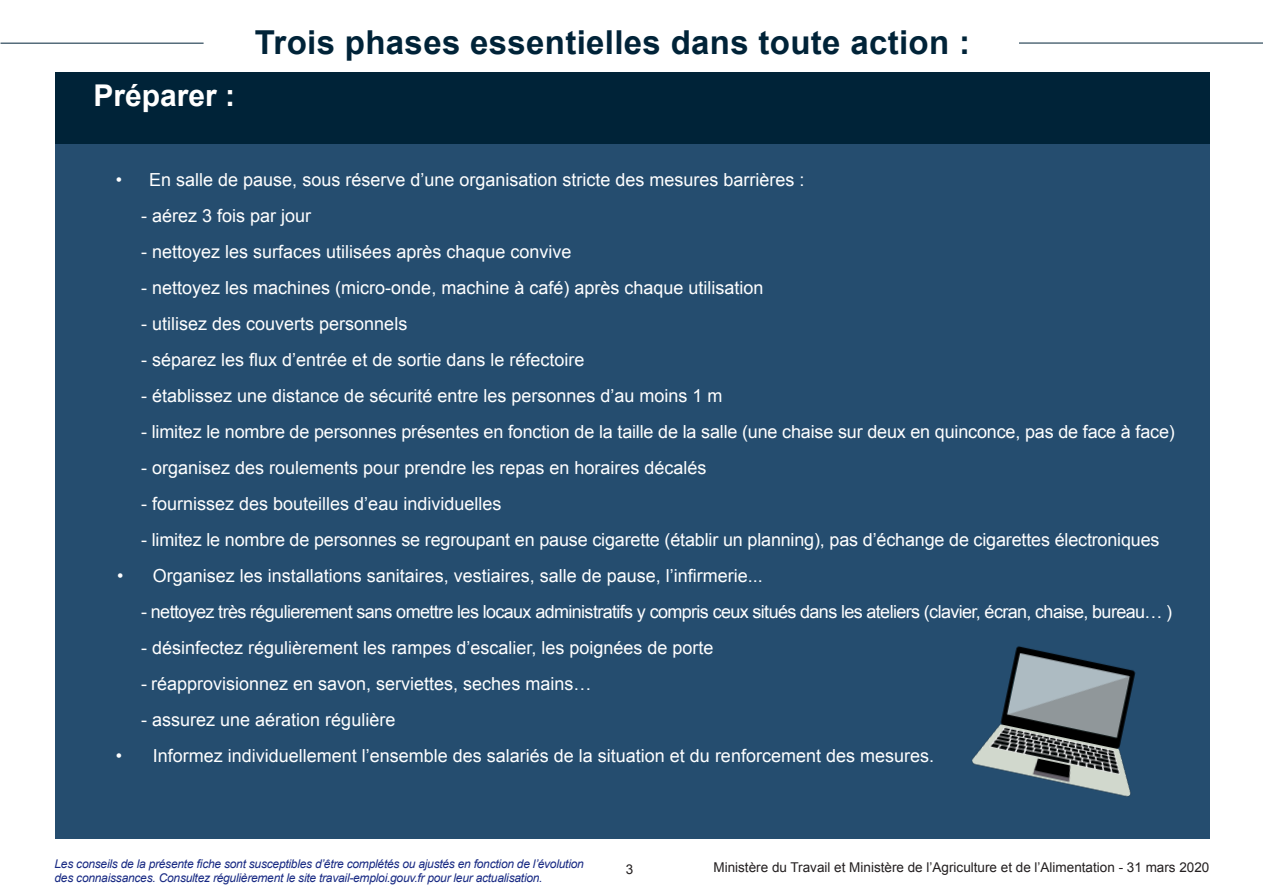
<style>
.page{position:relative;width:1263px;height:893px;background:#fff}
.page>*{position:absolute;margin:0;border:0;box-sizing:border-box;transform-origin:0 0}
.t1{font:700 33px "Arial";letter-spacing:.01em;color:#002338}
.t2{font:700 30px "Arial";color:#fff}
.t3{font:18px "Arial";color:#fff}
.t4{font:18px "Arial";letter-spacing:-.035em;color:#fff}
.t5{font:13.5px "Arial";color:#231f20}
.t6{font:italic 12px/14.4px "Arial";letter-spacing:-.02em;color:#172983}
</style>
<div class="page">
<hr style="left:1019px;top:43px;width:244px;height:1px;background:#002338">
<hr style="left:1px;top:43px;width:203px;height:1px;background:#002338">
<div style="left:55px;top:72px;width:1155px;height:72px;background:#002338"></div>
<div style="left:55px;top:144px;width:1155px;height:695px;background:#254d6f"></div>
<img style="left:972px;top:646px;width:164px;height:151px">
<p class="t2" style="left:94px;top:76px;width:143px">Préparer :</p>
<p class="t1" style="left:255px;top:21px;width:717px">Trois phases essentielles dans toute action :</p>
<p class="t3" style="left:116px;top:168px;width:690px">• En salle de pause, sous réserve d’une organisation stricte des mesures barrières :</p>
<p class="t3" style="left:141px;top:204px;width:172px">- aérez 3 fois par jour</p>
<p class="t3" style="left:141px;top:240px;width:432px">- nettoyez les surfaces utilisées après chaque convive</p>
<p class="t3" style="left:141px;top:276px;width:624px">- nettoyez les machines (micro-onde, machine à café) après chaque utilisation</p>
<p class="t3" style="left:141px;top:312px;width:268px">- utilisez des couverts personnels</p>
<p class="t3" style="left:141px;top:348px;width:445px">- séparez les flux d’entrée et de sortie dans le réfectoire</p>
<p class="t3" style="left:141px;top:384px;width:583px">- établissez une distance de sécurité entre les personnes d’au moins 1 m</p>
<p class="t3" style="left:141px;top:420px;width:1035px">- limitez le nombre de personnes présentes en fonction de la taille de la salle (une chaise sur deux en quinconce, pas de face à face)</p>
<p class="t3" style="left:141px;top:456px;width:567px">- organisez des roulements pour prendre les repas en horaires décalés</p>
<p class="t3" style="left:141px;top:492px;width:362px">- fournissez des bouteilles d’eau individuelles</p>
<p class="t3" style="left:141px;top:528px;width:1020px">- limitez le nombre de personnes se regroupant en pause cigarette (établir un planning), pas d’échange de cigarettes électroniques</p>
<p class="t3" style="left:117px;top:564px;width:647px">• Organisez les installations sanitaires, vestiaires, salle de pause, l’infirmerie...</p>
<p class="t4" style="left:141px;top:600px;width:1032px">- nettoyez très régulierement sans omettre les locaux administratifs y compris ceux situés dans les ateliers (clavier, écran, chaise, bureau… )</p>
<p class="t3" style="left:141px;top:636px;width:574px">- désinfectez régulièrement les rampes d’escalier, les poignées de porte</p>
<p class="t3" style="left:141px;top:672px;width:452px">- réapprovisionnez en savon, serviettes, seches mains…</p>
<p class="t3" style="left:141px;top:708px;width:256px">- assurez une aération régulière</p>
<p class="t3" style="left:116px;top:744px;width:820px">• Informez individuellement l’ensemble des salariés de la situation et du renforcement des mesures.</p>
<p class="t6" style="left:55px;top:857px;width:531px">Les conseils de la présente fiche sont susceptibles d’être complétés ou ajustés en fonction de l’évolution des connaissances. Consultez régulièrement le site travail-emploi.gouv.fr pour leur actualisation.</p>
<p class="t5" style="left:713px;top:859px;width:497px">Ministère du Travail et Ministère de l’Agriculture et de l’Alimentation - 31 mars 2020</p>
<p class="t5" style="left:626px;top:860px;width:9px">3</p>
</div>
